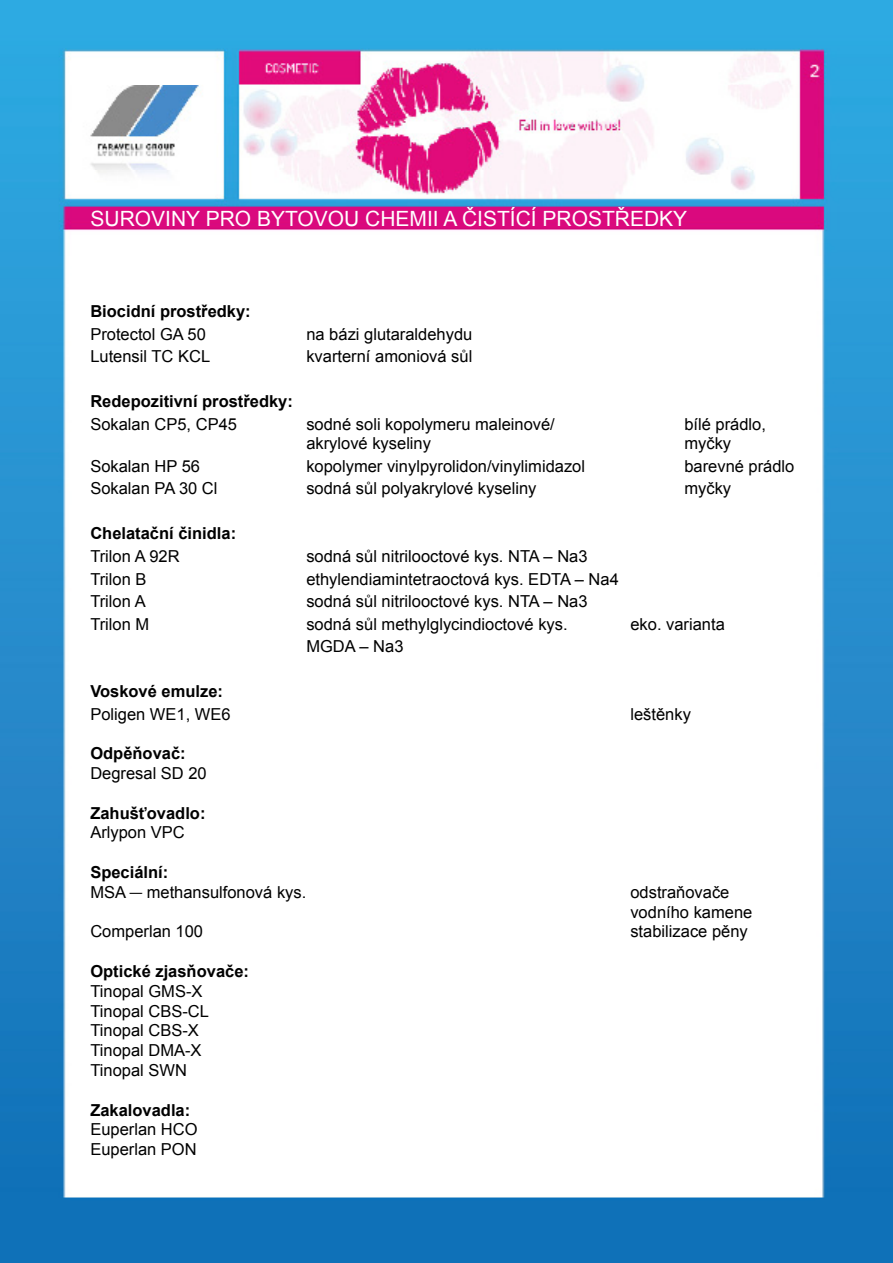
<style>
.page{position:relative;width:893px;height:1263px;background:#fff}
.page>*{position:absolute;margin:0;border:0;box-sizing:border-box;transform-origin:0 0}
.t1{font:21px "Arial";color:#fff}
.t2{font:16.5px/19.8px "Arial";color:#000}
.t3{font:700 16.5px "Arial";color:#000}
.s1{font-weight:700}
.s2{font-family:"Century Gothic"}
</style>
<div class="page">
<img style="left:0;top:0;width:893px;height:1262px">
<p class="t1" style="left:91px;top:205px;width:598px">SUROVINY PRO BYTOVOU CHEMII A ČISTÍCÍ PROSTŘEDKY</p>
<p class="t3" style="left:90px;top:300px;width:162px">Biocidní prostředky:</p>
<p class="t2" style="left:90px;top:324px;width:117px">Protectol GA 50</p>
<p class="t2" style="left:306px;top:324px;width:168px">na bázi glutaraldehydu</p>
<p class="t2" style="left:90px;top:347px;width:121px">Lutensil TC KCL</p>
<p class="t2" style="left:306px;top:347px;width:167px">kvarterní amoniová sůl</p>
<p class="t3" style="left:90px;top:390px;width:204px">Redepozitivní prostředky:</p>
<p class="t2" style="left:90px;top:414px;width:148px">Sokalan CP5, CP45</p>
<p class="t2" style="left:306px;top:414px;width:250px">sodné soli kopolymeru maleinové/</p>
<p class="t2" style="left:684px;top:414px;width:83px">bílé prádlo,</p>
<p class="t2" style="left:306px;top:434px;width:126px">akrylové kyseliny</p>
<p class="t2" style="left:684px;top:434px;width:48px">myčky</p>
<p class="t2" style="left:90px;top:456px;width:111px">Sokalan HP 56</p>
<p class="t2" style="left:306px;top:456px;width:280px">kopolymer vinylpyrolidon/vinylimidazol</p>
<p class="t2" style="left:684px;top:456px;width:112px">barevné prádlo</p>
<p class="t2" style="left:90px;top:479px;width:129px">Sokalan PA 30 Cl</p>
<p class="t2" style="left:306px;top:479px;width:232px">sodná sůl polyakrylové kyseliny</p>
<p class="t2" style="left:684px;top:479px;width:48px">myčky</p>
<p class="t3" style="left:90px;top:523px;width:147px">Chelatační činidla:</p>
<p class="t2" style="left:90px;top:546px;width:91px">Trilon A 92R</p>
<p class="t2" style="left:306px;top:546px;width:283px">sodná sůl nitrilooctové kys. NTA – Na3</p>
<p class="t2" style="left:90px;top:569px;width:58px">Trilon B</p>
<p class="t2" style="left:306px;top:569px;width:314px">ethylendiamintetraoctová kys. EDTA – Na4</p>
<p class="t2" style="left:90px;top:591px;width:57px">Trilon A</p>
<p class="t2" style="left:306px;top:591px;width:283px">sodná sůl nitrilooctové kys. NTA – Na3</p>
<p class="t2" style="left:90px;top:614px;width:60px">Trilon M</p>
<p class="t2" style="left:306px;top:614px;width:263px">sodná sůl methylglycindioctové kys.</p>
<p class="t2" style="left:630px;top:614px;width:96px">eko. varianta</p>
<p class="t2" style="left:306px;top:636px;width:99px">MGDA – Na3</p>
<p class="t3" style="left:90px;top:680px;width:134px">Voskové emulze:</p>
<p class="t2" style="left:90px;top:704px;width:142px">Poligen WE1, WE6</p>
<p class="t2" style="left:630px;top:704px;width:62px">leštěnky</p>
<p class="t3" style="left:90px;top:742px;width:97px">Odpěňovač:</p>
<p class="t2" style="left:90px;top:763px;width:118px">Degresal SD 20</p>
<p class="t3" style="left:90px;top:802px;width:117px">Zahušťovadlo:</p>
<p class="t2" style="left:90px;top:823px;width:96px">Arlypon VPC</p>
<p class="t2" style="left:90px;top:862px;width:217px"><span class="s1">Speciální:<br></span>MSA <span class="s2">―</span> methansulfonová kys.</p>
<p class="t2" style="left:630px;top:882px;width:123px">odstraňovače vodního kamene</p>
<p class="t2" style="left:90px;top:922px;width:114px">Comperlan 100</p>
<p class="t2" style="left:630px;top:922px;width:119px">stabilizace pěny</p>
<p class="t3" style="left:90px;top:960px;width:160px">Optické zjasňovače:</p>
<p class="t2" style="left:90px;top:981px;width:120px">Tinopal GMS-X<br>Tinopal CBS-CL<br>Tinopal CBS-X<br>Tinopal DMA-X<br>Tinopal SWN</p>
<p class="t3" style="left:90px;top:1099px;width:101px">Zakalovadla:</p>
<p class="t2" style="left:90px;top:1120px;width:109px">Euperlan HCO<br>Euperlan PON</p>
</div>
